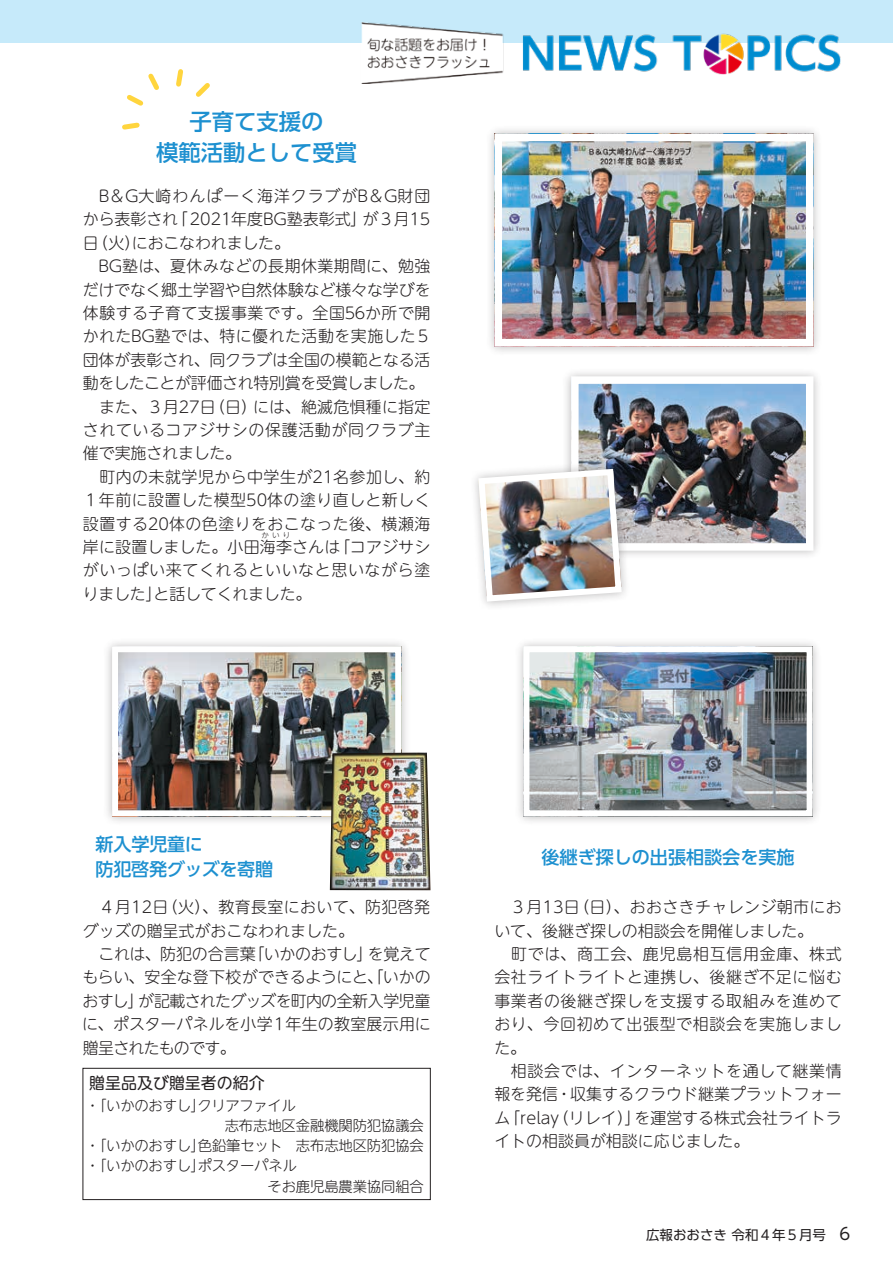
<style>
.page{position:relative;width:893px;height:1263px;background:#fff}
.page>*{position:absolute;margin:0;border:0;box-sizing:border-box;transform-origin:0 0}
.t1{font:500 22.35px/32px "UD Shin Go Pr 6";color:#1d90d0;text-align:center}
.t2{font:500 18px/24.5px "UD Shin Go Pr 6";letter-spacing:-.01em;color:#1d90d0}
.t3{font:300 15.9px/23.4px "UD Shin M Go Pr 6";letter-spacing:.01em;color:#231f20}
.t4{font:300 15.9px/23.4px "UD Shin M Go Pr 6";letter-spacing:.04em;color:#231f20}
.t5{font:300 15.9px/23.4px "UD Shin M Go Pr 6";letter-spacing:.035em;color:#231f20}
.t6{font:15.9px "UD Shin M Go Pr 6";color:#231f20}
.t7{font:300 14.4px "UD Shin M Go Pr 6";letter-spacing:-.01em;color:#231f20}
.t8{font:13.5px "UD Shin Go Pr 6";color:#231f20}
.t9{font:300 7.5px "UD Shin M Go Pr 6";color:#231f20}
.s1{font-size:16.5px}
</style>
<div class="page">
<div style="left:0;top:0;width:893px;height:43px;background:#c6eafa"></div>
<img style="left:361px;top:22px;width:480px;height:62px">
<div style="left:83px;top:1068px;width:348px;height:132px;border:1px solid #231f20"></div>
<div style="left:103px;top:637px;width:308px;height:189px;background:#231f20;opacity:.3"></div>
<img style="left:119px;top:653px;width:275px;height:156px">
<div style="left:112px;top:646px;width:289px;height:170px;border:6px solid #fff"></div>
<div style="left:514px;top:637px;width:308px;height:189px;background:#231f20;opacity:.3"></div>
<img style="left:530px;top:653px;width:276px;height:156px">
<div style="left:523px;top:646px;width:290px;height:170px;border:6px solid #fff"></div>
<div style="left:562px;top:367px;width:261px;height:193px;background:#231f20;opacity:.3"></div>
<img style="left:580px;top:385px;width:224px;height:157px">
<div style="left:571px;top:376px;width:242px;height:175px;border:8px solid #fff"></div>
<div style="left:485px;top:124px;width:338px;height:232px;background:#231f20;opacity:.3"></div>
<img style="left:504px;top:143px;width:300px;height:194px">
<div style="left:495px;top:134px;width:318px;height:212px;border:8px solid #fff"></div>
<svg style="left:122px;top:69px;width:88px;height:61px"></svg>
<div style="left:469px;top:460px;width:162px;height:150px;background:#231f20;opacity:.3"></div>
<img style="left:478px;top:471px;width:143px;height:125px">
<div style="left:479px;top:469px;width:142px;height:132px;border:6px solid #fff;border-radius:9px"></div>
<img style="left:330px;top:752px;width:101px;height:138px">
<h1 class="t1" style="left:156px;top:104px;width:202px">子育て支援の<br>模範活動として受賞</h1>
<p class="t3" style="left:83px;top:183px;width:350px">　B＆G大崎わんぱーく海洋クラブがB＆G財団から表彰され「2021年度BG塾表彰式」が３月15日（火）におこなわれました。<br>　BG塾は、夏休みなどの長期休業期間に、勉強だけでなく郷土学習や自然体験など様々な学びを体験する子育て支援事業です。全国56か所で開かれたBG塾では、特に優れた活動を実施した５団体が表彰され、同クラブは全国の模範となる活動をしたことが評価され特別賞を受賞しました。　また、３月27日（日）には、絶滅危惧種に指定されているコアジサシの保護活動が同クラブ主催で実施されました。<br>　町内の未就学児から中学生が21名参加し、約<br>１年前に設置した模型50体の塗り直しと新しく設置する20体の色塗りをおこなった後、横瀬海岸に設置しました。小田海李さんは「コアジサシ</p>
<p class="t9" style="left:261px;top:529px;width:30px">かいり</p>
<p class="t5" style="left:83px;top:558px;width:349px">がいっぱい来てくれるといいなと思いながら塗りました」と話してくれました。</p>
<p class="t2" style="left:95px;top:832px;width:179px">新入学児童に<br>防犯啓発グッズを寄贈</p>
<p class="t3" style="left:82px;top:895px;width:350px">　４月12日（火）、教育長室において、防犯啓発グッズの贈呈式がおこなわれました。<br>　これは、防犯の合言葉「いかのおすし」を覚えてもらい、安全な登下校ができるようにと、「いかのおすし」が記載されたグッズを町内の全新入学児童に、ポスターパネルを小学１年生の教室展示用に贈呈されたものです。</p>
<p class="t6" style="left:89px;top:1069px;width:177px">贈呈品及び贈呈者の紹介</p>
<p class="t7" style="left:85px;top:1093px;width:212px">・「いかのおすし」クリアファイル</p>
<p class="t7" style="left:225px;top:1114px;width:201px">志布志地区金融機関防犯協議会</p>
<p class="t7" style="left:85px;top:1134px;width:340px">・「いかのおすし」色鉛筆セット 志布志地区防犯協会</p>
<p class="t7" style="left:85px;top:1154px;width:213px">・「いかのおすし」ポスターパネル</p>
<p class="t7" style="left:268px;top:1174px;width:158px">そお鹿児島農業協同組合</p>
<p class="t2" style="left:541px;top:844px;width:254px">後継ぎ探しの出張相談会を実施</p>
<p class="t4" style="left:494px;top:895px;width:349px">　３月13日（日）、おおさきチャレンジ朝市において、後継ぎ探しの相談会を開催しました。<br>　町では、商工会、鹿児島相互信用金庫、株式会社ライトライトと連携し、後継ぎ不足に悩む事業者の後継ぎ探しを支援する取組みを進めており、今回初めて出張型で相談会を実施しました。<br>　相談会では、インターネットを通して継業情報を発信・収集するクラウド継業プラットフォーム「relay（リレイ）」を運営する株式会社ライトライトの相談員が相談に応じました。</p>
<p class="t8" style="left:646px;top:1224px;width:206px">広報おおさき 令和４年５月号　<span class="s1">6</span></p>
</div>
